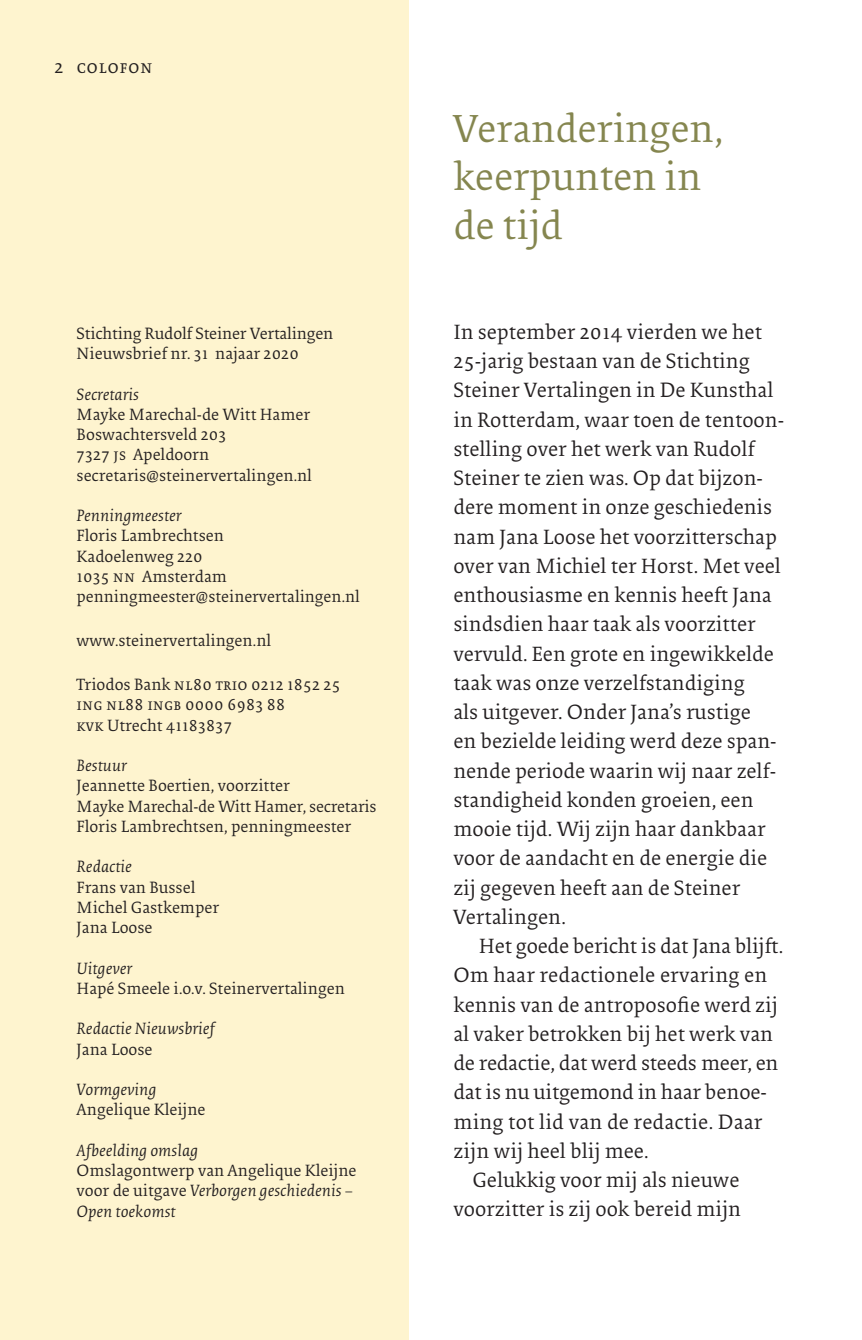
<style>
.page{position:relative;width:862px;height:1340px;background:#fff}
.page>*{position:absolute;margin:0;border:0;box-sizing:border-box;transform-origin:0 0}
.t1{font:40.5px/48.6px "Collis";color:#85864f}
.t2{font:21.38px/29.2px "Collis";color:#231f20}
.t3{font:19.12px "Collis";letter-spacing:.01em;color:#231f20}
.t4{font:16.88px/20.2px "Collis";color:#231f20}
.t5{font:italic 16.88px "Collis";color:#231f20}
.s1{font-style:italic}
</style>
<div class="page">
<div style="left:0;top:0;width:408px;height:1339px;background:#fef4cf"></div>
<p class="t3" style="left:55px;top:55px;width:100px">2 colofon</p>
<p class="t4" style="left:77px;top:325px;width:258px">Stichting Rudolf Steiner Vertalingen<br>Nieuwsbrief nr. 31 najaar 2020</p>
<p class="t5" style="left:77px;top:384px;width:64px">Secretaris</p>
<p class="t4" style="left:77px;top:406px;width:237px">Mayke Marechal-de Witt Hamer<br>Boswachtersveld 203<br>7327 js Apeldoorn secretaris@steinervertalingen.nl</p>
<p class="t5" style="left:77px;top:505px;width:106px">Penningmeester</p>
<p class="t4" style="left:77px;top:527px;width:284px">Floris Lambrechtsen<br>Kadoelenweg 220<br>1035 nn Amsterdam penningmeester@steinervertalingen.nl</p>
<p class="t4" style="left:77px;top:632px;width:196px">www.steinervertalingen.nl</p>
<p class="t4" style="left:77px;top:676px;width:265px">Triodos Bank nl80 trio 0212 1852 25 ing nl88 ingb 0000 6983 88<br>kvk Utrecht 41183837</p>
<p class="t5" style="left:77px;top:755px;width:52px">Bestuur</p>
<p class="t4" style="left:77px;top:777px;width:301px">Jeannette Boertien, voorzitter<br>Mayke Marechal-de Witt Hamer, secretaris<br>Floris Lambrechtsen, penningmeester</p>
<p class="t5" style="left:77px;top:856px;width:57px">Redactie</p>
<p class="t4" style="left:77px;top:878px;width:144px">Frans van Bussel<br>Michel Gastkemper<br>Jana Loose</p>
<p class="t5" style="left:77px;top:957px;width:57px">Uitgever</p>
<p class="t4" style="left:77px;top:979px;width:269px">Hapé Smeele i.o.v. Steinervertalingen</p>
<p class="t5" style="left:77px;top:1018px;width:139px">Redactie Nieuwsbrief</p>
<p class="t4" style="left:77px;top:1040px;width:77px">Jana Loose</p>
<p class="t5" style="left:77px;top:1079px;width:81px">Vormgeving</p>
<p class="t4" style="left:77px;top:1101px;width:130px">Angelique Kleijne</p>
<p class="t5" style="left:77px;top:1140px;width:123px">Afbeelding omslag</p>
<p class="t4" style="left:77px;top:1162px;width:281px">Omslagontwerp van Angelique Kleijne voor de uitgave <span class="s1">Verborgen geschiedenis –<br>Open toekomst</span></p>
<h1 class="t1" style="left:453px;top:108px;width:271px">Veranderingen, keerpunten in de tijd</h1>
<p class="t2" style="left:453px;top:319px;width:332px">In september 2014 vierden we het 25-jarig bestaan van de Stichting Steiner Vertalingen in De Kunsthal in Rotterdam, waar toen de tentoon&shy;stelling over het werk van Rudolf Steiner te zien was. Op dat bijzon&shy;dere moment in onze geschiedenis nam Jana Loose het voorzitterschap over van Michiel ter Horst. Met veel enthousiasme en kennis heeft Jana sindsdien haar taak als voorzitter vervuld. Een grote en ingewikkelde taak was onze verzelfstandiging<br>als uitgever. Onder Jana’s rustige<br>en bezielde leiding werd deze span&shy;nende periode waarin wij naar zelf&shy;standigheid konden groeien, een mooie tijd. Wij zijn haar dankbaar voor de aandacht en de energie die zij gegeven heeft aan de Steiner Vertalingen.</p>
<p class="t2" style="left:478px;top:933px;width:305px">Het goede bericht is dat Jana blijft.</p>
<p class="t2" style="left:453px;top:962px;width:315px">Om haar redactionele ervaring en</p>
<p class="t2" style="left:453px;top:991px;width:326px">kennis van de antroposofie werd zij</p>
<p class="t2" style="left:453px;top:1021px;width:321px">al vaker betrokken bij het werk van</p>
<p class="t2" style="left:453px;top:1050px;width:326px">de redactie, dat werd steeds meer, en</p>
<p class="t2" style="left:453px;top:1079px;width:315px">dat is nu uitgemond in haar benoe-</p>
<p class="t2" style="left:453px;top:1108px;width:310px">ming tot lid van de redactie. Daar</p>
<p class="t2" style="left:453px;top:1138px;width:197px">zijn wij heel blij mee.</p>
<p class="t2" style="left:472px;top:1167px;width:268px">Gelukkig voor mij als nieuwe</p>
<p class="t2" style="left:453px;top:1196px;width:289px">voorzitter is zij ook bereid mijn</p>
</div>
